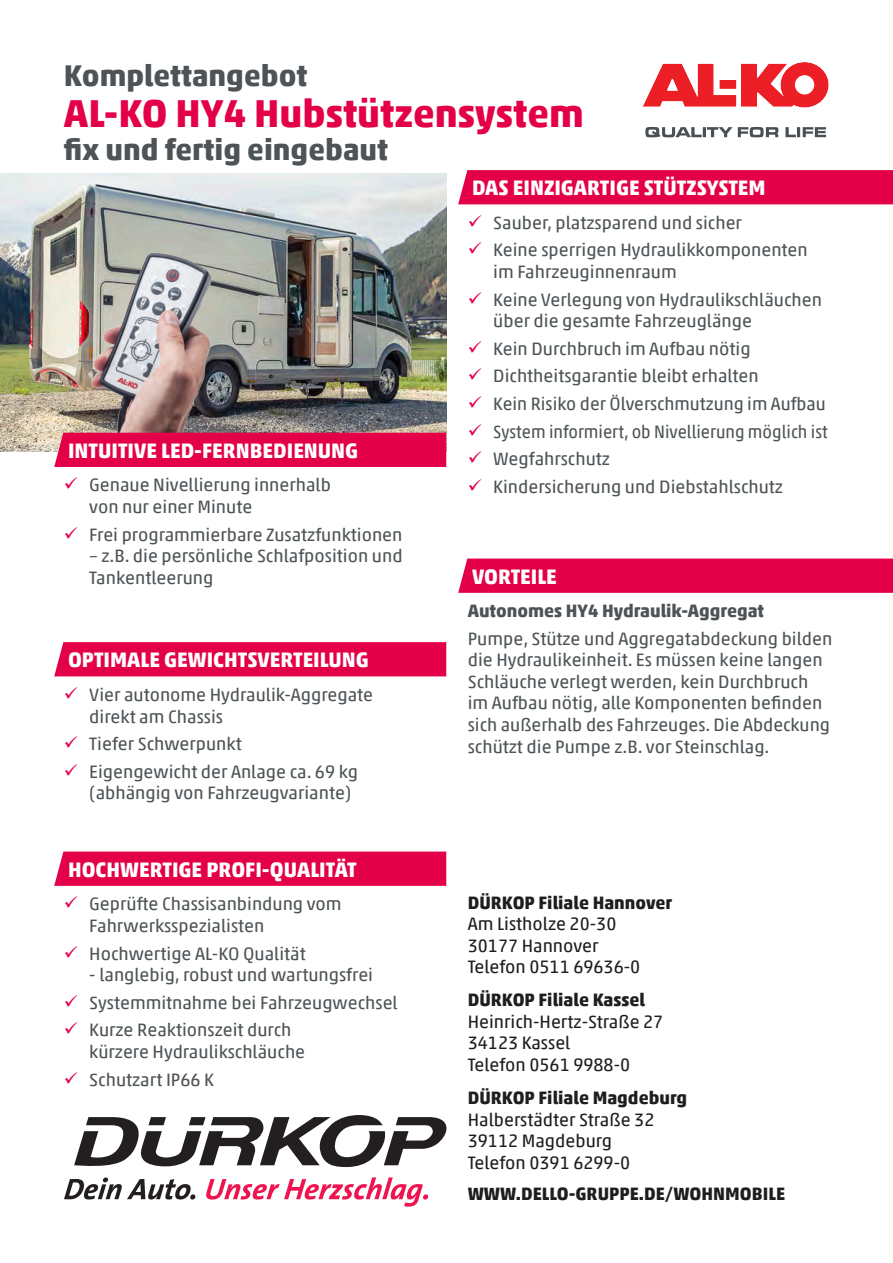
<style>
.page{position:relative;width:893px;height:1263px;background:#fff}
.page>*{position:absolute;margin:0;border:0;box-sizing:border-box;transform-origin:0 0}
.t1{font:39px "Akko Pro Bold 2";color:#e40048}
.t2{font:700 30px "Akko Pro";color:#4d5356}
.t3{font:30px "Akko Pro Bold 2";color:#4d5356}
.t4{font:21px "Akko Pro Bold 2";color:#fff}
.t5{font:18px/21.6px "Akko Pro Regular 2";color:#4d5356}
.t6{font:18px/21.6px "Akko Pro Regular 2";color:#1d1e1f}
.t7{font:700 18px "Akko Pro";color:#1d1e1f}
.t8{font:18px "Akko Pro Regular 2";color:#4d5356;scale:.93 1}
.t9{font:18px "Akko Pro";color:#4d5356}
.t10{font:700 18px "Akko Pro";color:#4d5356}
.t11{font:18px "Akko Pro Bold 2";color:#1d1e1f}
.s1{color:#e40048}
</style>
<div class="page">
<svg style="left:54px;top:851px;width:393px;height:35px;background:#e4084e"></svg>
<div style="left:54px;top:642px;width:393px;height:34px;background:#e40048"></div>
<img style="left:0;top:174px;width:446px;height:278px">
<img style="left:60px;top:231px;width:204px;height:202px">
<svg style="left:458px;top:558px;width:435px;height:35px;background:#e4084e"></svg>
<div style="left:54px;top:433px;width:393px;height:34px;background:#e40048"></div>
<div style="left:458px;top:170px;width:435px;height:34px;background:#e40048"></div>
<svg style="left:643px;top:62px;width:186px;height:46px"></svg>
<svg style="left:645px;top:127px;width:181px;height:10px"></svg>
<svg style="left:64px;top:1115px;width:382px;height:91px"></svg>
<h2 class="t3" style="left:64px;top:57px;width:245px">Komplettangebot</h2>
<h1 class="t1" style="left:64px;top:90px;width:522px">AL-KO HY4 Hubstützensystem</h1>
<h2 class="t2" style="left:64px;top:131px;width:326px">fix und fertig eingebaut</h2>
<p class="t4" style="left:68px;top:437px;width:292px">INTUITIVE LED-FERNBEDIENUNG</p>
<p class="t5" style="left:89px;top:474px;width:243px;text-indent:-26px"><span class="s1">✓</span> Genaue Nivellierung innerhalb von nur einer Minute</p>
<p class="t5" style="left:64px;top:523px;width:340px"><span class="s1">✓</span> Frei programmierbare Zusatzfunktionen</p>
<p class="t5" style="left:89px;top:545px;width:315px">– z.B. die persönliche Schlafposition und<br>Tankentleerung</p>
<p class="t4" style="left:68px;top:647px;width:302px">OPTIMALE GEWICHTSVERTEILUNG</p>
<p class="t5" style="left:89px;top:684px;width:285px;text-indent:-26px"><span class="s1">✓</span> Vier autonome Hydraulik-Aggregate direkt am Chassis</p>
<p class="t5" style="left:64px;top:733px;width:179px"><span class="s1">✓</span> Tiefer Schwerpunkt</p>
<p class="t5" style="left:89px;top:760px;width:270px;text-indent:-26px"><span class="s1">✓</span> Eigengewicht der Anlage ca. 69 kg (abhängig von Fahrzeugvariante)</p>
<p class="t4" style="left:68px;top:856px;width:290px">HOCHWERTIGE PROFI-QUALITÄT</p>
<p class="t5" style="left:89px;top:893px;width:254px;text-indent:-26px"><span class="s1">✓</span> Geprüfte Chassisanbindung vom<br>Fahrwerksspezialisten</p>
<p class="t5" style="left:64px;top:942px;width:243px"><span class="s1">✓</span> Hochwertige AL-KO Qualität</p>
<p class="t5" style="left:89px;top:964px;width:285px">- langlebig, robust und wartungsfrei</p>
<p class="t5" style="left:64px;top:991px;width:335px"><span class="s1">✓</span> Systemmitnahme bei Fahrzeugwechsel</p>
<p class="t5" style="left:89px;top:1019px;width:217px;text-indent:-26px"><span class="s1">✓</span> Kurze Reaktionszeit durch kürzere Hydraulikschläuche</p>
<p class="t5" style="left:64px;top:1068px;width:152px"><span class="s1">✓</span> Schutzart IP66 K</p>
<p class="t4" style="left:472px;top:175px;width:295px">DAS EINZIGARTIGE STÜTZSYSTEM</p>
<p class="t5" style="left:468px;top:212px;width:276px"><span class="s1">✓</span> Sauber, platzsparend und sicher</p>
<p class="t5" style="left:493px;top:239px;width:316px;text-indent:-26px"><span class="s1">✓</span> Keine sperrigen Hydraulikkomponenten im Fahrzeuginnenraum</p>
<p class="t5" style="left:493px;top:288px;width:330px;text-indent:-26px"><span class="s1">✓</span> Keine Verlegung von Hydraulikschläuchen über die gesamte Fahrzeuglänge</p>
<p class="t5" style="left:468px;top:338px;width:284px"><span class="s1">✓</span> Kein Durchbruch im Aufbau nötig</p>
<p class="t5" style="left:468px;top:365px;width:292px"><span class="s1">✓</span> Dichtheitsgarantie bleibt erhalten</p>
<p class="t5" style="left:468px;top:393px;width:360px"><span class="s1">✓</span> Kein Risiko der Ölverschmutzung im Aufbau</p>
<p class="t8" style="left:468px;top:420px;width:388px"><span class="s1">✓</span> System informiert, ob Nivellierung möglich ist</p>
<p class="t5" style="left:468px;top:448px;width:144px"><span class="s1">✓</span> Wegfahrschutz</p>
<p class="t5" style="left:468px;top:476px;width:317px"><span class="s1">✓</span> Kindersicherung und Diebstahlschutz</p>
<p class="t4" style="left:472px;top:563px;width:86px">VORTEILE</p>
<p class="t10" style="left:468px;top:600px;width:298px">Autonomes HY4 Hydraulik-Aggregat</p>
<p class="t5" style="left:468px;top:627px;width:366px">Pumpe, Stütze und Aggregatabdeckung bilden die Hydraulikeinheit. Es müssen keine langen<br>Schläuche verlegt werden, kein Durchbruch</p>
<p class="t9" style="left:468px;top:692px;width:356px">im Aufbau nötig, alle Komponenten befinden</p>
<p class="t5" style="left:468px;top:714px;width:364px">sich außerhalb des Fahrzeuges. Die Abdeckung schützt die Pumpe z.B. vor Steinschlag.</p>
<p class="t7" style="left:468px;top:891px;width:206px">DÜRKOP Filiale Hannover</p>
<p class="t6" style="left:468px;top:913px;width:174px">Am Listholze 20-30<br>30177 Hannover<br>Telefon 0511 69636-0</p>
<p class="t7" style="left:468px;top:989px;width:179px">DÜRKOP Filiale Kassel</p>
<p class="t6" style="left:468px;top:1010px;width:197px">Heinrich-Hertz-Straße 27<br>34123 Kassel<br>Telefon 0561 9988-0</p>
<p class="t7" style="left:468px;top:1086px;width:221px">DÜRKOP Filiale Magdeburg</p>
<p class="t6" style="left:468px;top:1108px;width:188px">Halberstädter Straße 32<br>39112 Magdeburg<br>Telefon 0391 6299-0</p>
<p class="t11" style="left:468px;top:1182px;width:319px">WWW.DELLO-GRUPPE.DE/WOHNMOBILE</p>
</div>
